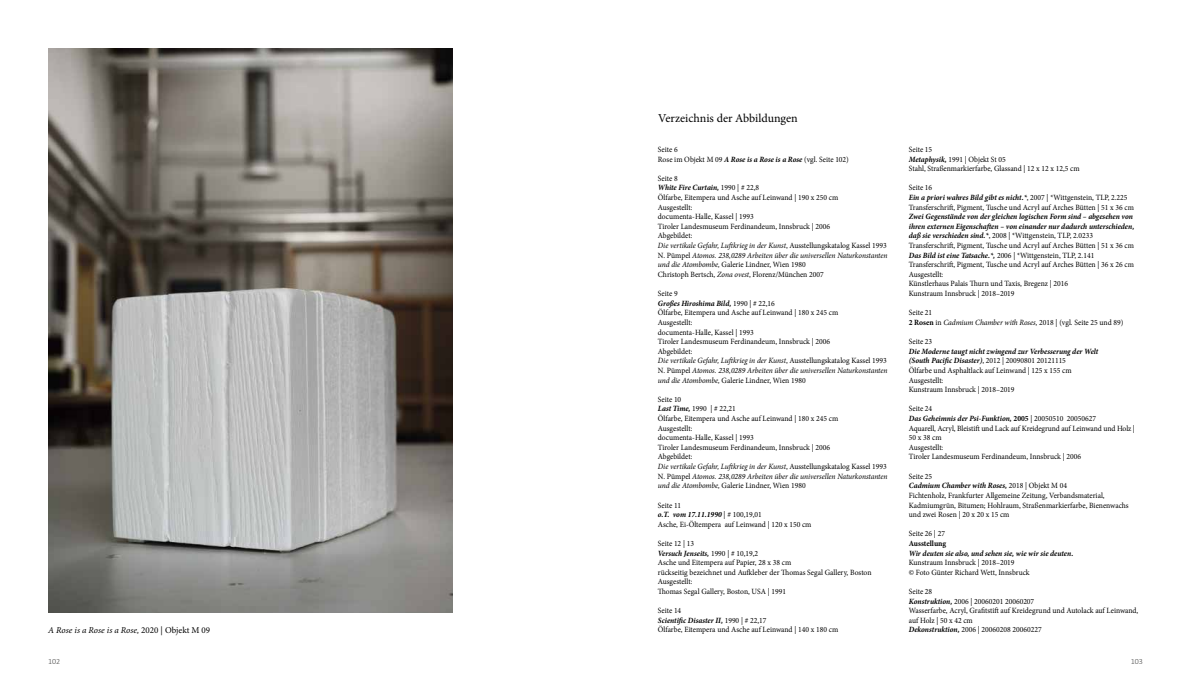
<style>
.page{position:relative;width:1191px;height:681px;background:#fff}
.page>*{position:absolute;margin:0;border:0;box-sizing:border-box;transform-origin:0 0}
.t1{font:12px "Minion Pro";color:#000}
.t2{font:italic 9px "Minion Pro";letter-spacing:-.005em;color:#000}
.t3{font:8px/9.6px "Minion Pro";color:#000;scale:.95 1}
.t4{font:italic 700 8px "Minion Pro";letter-spacing:.005em;color:#000;scale:.95 1}
.t5{font:700 8px "Minion Pro";color:#000;scale:.95 1}
.t6{font:300 8px "Calibri";letter-spacing:-.01em;color:#4a4a49}
.s1{font-style:normal}
.s2{font-weight:700;font-style:italic}
.s3{font-style:italic}
.s4{font-weight:700}
</style>
<div class="page">
<img style="left:48px;top:48px;width:404px;height:564px">
<p class="t2" style="left:48px;top:623px;width:163px">A Rose is a Rose is a Rose, <span class="s1">2020 | Objekt M 09</span></p>
<h1 class="t1" style="left:658px;top:110px;width:141px">Verzeichnis der Abbildungen</h1>
<p class="t3" style="left:658px;top:144px;width:203px">Seite 6<br>Rose im Objekt M 09 <span class="s2">A Rose is a Rose is a Rose</span> (vgl. Seite 102)</p>
<p class="t3" style="left:658px;top:173px;width:243px">Seite 8<br><span class="s2">White Fire Curtain,</span> 1990 | # 22,8<br>Ölfarbe, Eitempera und Asche auf Leinwand | 190 x 250 cm<br>Ausgestellt:<br>documenta-Halle, Kassel | 1993<br>Tiroler Landesmuseum Ferdinandeum, Innsbruck | 2006<br>Abgebildet:<br><span class="s3">Die vertikale Gefahr, Luftkrieg in der Kunst</span>, Ausstellungskatalog Kassel 1993<br>N. Pümpel <span class="s3">Atomos. 238,0289 Arbeiten über die universellen Naturkonstanten und die Atombombe,</span> Galerie Lindner, Wien 1980<br>Christoph Bertsch, <span class="s3">Zona ovest</span>, Florenz/München 2007</p>
<p class="t3" style="left:658px;top:288px;width:243px">Seite 9<br><span class="s2">Großes Hiroshima Bild,</span> 1990 | # 22,16<br>Ölfarbe, Eitempera und Asche auf Leinwand | 180 x 245 cm<br>Ausgestellt:<br>documenta-Halle, Kassel | 1993<br>Tiroler Landesmuseum Ferdinandeum, Innsbruck | 2006<br>Abgebildet:<br><span class="s3">Die vertikale Gefahr, Luftkrieg in der Kunst</span>, Ausstellungskatalog Kassel 1993<br>N. Pümpel <span class="s3">Atomos. 238,0289 Arbeiten über die universellen Naturkonstanten und die Atombombe,</span> Galerie Lindner, Wien 1980</p>
<p class="t3" style="left:658px;top:394px;width:243px">Seite 10<br><span class="s2">Last Time,</span> 1990 | # 22,21<br>Ölfarbe, Eitempera und Asche auf Leinwand | 180 x 245 cm<br>Ausgestellt:<br>documenta-Halle, Kassel | 1993<br>Tiroler Landesmuseum Ferdinandeum, Innsbruck | 2006<br>Abgebildet:<br><span class="s3">Die vertikale Gefahr, Luftkrieg in der Kunst</span>, Ausstellungskatalog Kassel 1993<br>N. Pümpel <span class="s3">Atomos. 238,0289 Arbeiten über die universellen Naturkonstanten und die Atombombe,</span> Galerie Lindner, Wien 1980</p>
<p class="t3" style="left:658px;top:500px;width:163px">Seite 11<br><span class="s2">o.T. vom 17.11.1990</span> | # 100,19,01<br>Asche, Ei-Öltempera auf Leinwand | 120 x 150 cm</p>
<p class="t3" style="left:658px;top:538px;width:226px">Seite 12 | 13<br><span class="s2">Versuch Jenseits,</span> 1990 | # 10,19,2<br>Asche und Eitempera auf Papier, 28 x 38 cm<br>rückseitig bezeichnet und Aufkleber der Thomas Segal Gallery, Boston Ausgestellt:<br>Thomas Segal Gallery, Boston, USA | 1991</p>
<p class="t3" style="left:658px;top:605px;width:191px">Seite 14<br><span class="s2">Scientific Disaster II,</span> 1990 | # 22,17<br>Ölfarbe, Eitempera und Asche auf Leinwand | 140 x 180 cm</p>
<p class="t3" style="left:909px;top:144px;width:181px">Seite 15<br><span class="s2">Metaphysik,</span> 1991 | Objekt St 05<br>Stahl, Straßenmarkierfarbe, Glassand | 12 x 12 x 12,5 cm</p>
<p class="t3" style="left:909px;top:183px;width:238px">Seite 16<br><span class="s2">Ein a priori wahres Bild gibt es nicht.*</span>, 2007 | *Wittgenstein, TLP, 2.225<br>Transferschrift, Pigment, Tusche und Acryl auf Arches Bütten | 51 x 36 cm</p>
<p class="t3" style="left:909px;top:212px;width:239px"><span class="s2">Zwei Gegenstände von der gleichen logischen Form sind – abgesehen von ihren externen Eigenschaften – von einander nur dadurch unterschieden, daß sie verschieden sind.*</span>, 2008 | *Wittgenstein, TLP, 2.0233<br>Transferschrift, Pigment, Tusche und Acryl auf Arches Bütten | 51 x 36 cm <span class="s2">Das Bild ist eine Tatsache.*,</span> 2006 | *Wittgenstein, TLP, 2.141<br>Transferschrift, Pigment, Tusche und Acryl auf Arches Bütten | 36 x 26 cm Ausgestellt:<br>Künstlerhaus Palais Thurn und Taxis, Bregenz | 2016<br>Kunstraum Innsbruck | 2018–2019</p>
<p class="t3" style="left:909px;top:308px;width:227px">Seite 21<br><span class="s4">2 Rosen</span> in <span class="s3">Cadmium Chamber with Roses,</span> 2018 | (vgl. Seite 25 und 89)</p>
<p class="t3" style="left:909px;top:336px;width:26px">Seite 23</p>
<p class="t3" style="left:909px;top:346px;width:201px"><span class="s2">Die Moderne taugt nicht zwingend zur Verbesserung der Welt (South Pacific Disaster)</span>, 2012 | 20090801 20121115<br>Ölfarbe und Asphaltlack auf Leinwand | 125 x 155 cm Ausgestellt:<br>Kunstraum Innsbruck | 2018–2019</p>
<p class="t3" style="left:909px;top:404px;width:239px">Seite 24<br><span class="s2">Das Geheimnis der Psi-Funktion,</span> <span class="s4">2005</span> | 20050510 20050627<br>Aquarell, Acryl, Bleistift und Lack auf Kreidegrund auf Leinwand und Holz | 50 x 38 cm<br>Ausgestellt:<br>Tiroler Landesmuseum Ferdinandeum, Innsbruck | 2006</p>
<p class="t3" style="left:909px;top:471px;width:233px">Seite 25<br><span class="s2">Cadmium Chamber with Roses,</span> 2018 | Objekt M 04<br>Fichtenholz, Frankfurter Allgemeine Zeitung, Verbandsmaterial, Kadmiumgrün, Bitumen; Hohlraum, Straßenmarkierfarbe, Bienenwachs und zwei Rosen | 20 x 20 x 15 cm</p>
<p class="t3" style="left:909px;top:528px;width:40px">Seite 26 | 27</p>
<p class="t5" style="left:909px;top:537px;width:41px">Ausstellung</p>
<p class="t4" style="left:909px;top:547px;width:175px">Wir deuten sie also, und sehen sie, wie wir sie deuten.</p>
<p class="t3" style="left:909px;top:557px;width:129px">Kunstraum Innsbruck | 2018–2019<br>© Foto Günter Richard Wett, Innsbruck</p>
<p class="t3" style="left:909px;top:586px;width:243px">Seite 28<br><span class="s2">Konstruktion,</span> 2006 | 20060201 20060207<br>Wasserfarbe, Acryl, Grafitstift auf Kreidegrund und Autolack auf Leinwand, auf Holz | 50 x 42 cm<br><span class="s2">Dekonstruktion,</span> 2006 | 20060208 20060227</p>
<p class="t6" style="left:48px;top:656px;width:14px">102</p>
<p class="t6" style="left:1130px;top:656px;width:14px">103</p>
</div>
